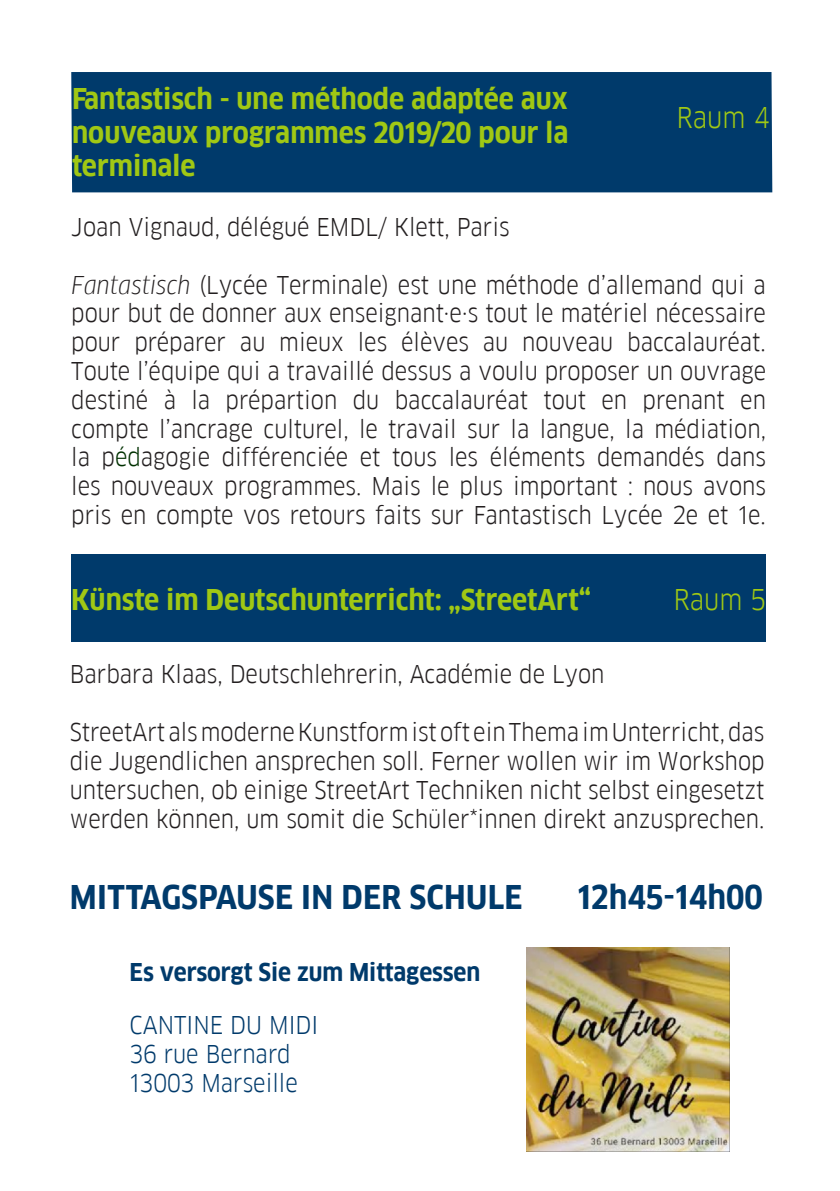
<style>
.page{position:relative;width:840px;height:1191px;background:#fff}
.page>*{position:absolute;margin:0;border:0;box-sizing:border-box;transform-origin:0 0}
.t1{font:700 32px "Goethe FF Clan";letter-spacing:.005em;color:#003a6b}
.t2{font:700 28px "Goethe FF Clan";color:#a0c814}
.t3{font:28px "Goethe FF Clan";color:#a0c814}
.t4{font:24px/28.8px "Goethe FF Clan";color:#231f20;text-align:justify}
.t5{font:24px "Goethe FF Clan";color:#003a6b}
.t6{font:700 24px "Goethe FF Clan";color:#003a6b}
.s1{font-style:italic}
.s2{color:#003100}
</style>
<div class="page">
<div style="left:71px;top:72px;width:700px;height:120px;background:#003a6b"></div>
<img style="left:526px;top:947px;width:203px;height:204px">
<div style="left:71px;top:555px;width:694px;height:87px;background:#003a6b"></div>
<p class="t2" style="left:72px;top:82px;width:497px">Fantastisch - une méthode adaptée aux</p>
<p class="t2" style="left:72px;top:116px;width:497px">nouveaux programmes 2019/20 pour la</p>
<p class="t2" style="left:72px;top:150px;width:125px">terminale</p>
<p class="t3" style="left:676px;top:101px;width:95px">Raum 4</p>
<p class="t4" style="left:71px;top:213px;width:439px">Joan Vignaud, délégué EMDL/ Klett, Paris</p>
<p class="t4" style="left:71px;top:270px;width:696px"><span class="s1">Fantastisch</span> (Lycée Terminale) est une méthode d’allemand qui a pour but de donner aux enseignant·e·s tout le matériel nécessaire pour préparer au mieux les élèves au nouveau baccalauréat.<br>Toute l’équipe qui a travaillé dessus a voulu proposer un ouvrage destiné à la prépartion du baccalauréat tout en prenant en compte l’ancrage culturel, le travail sur la langue, la médiation, la p<span class="s2">éd</span>agogie différenciée et tous les éléments demandés dans les nouveaux programmes. Mais le plus important : nous avons pris en compte vos retours faits sur Fantastisch Lycée 2e et 1e.</p>
<p class="t2" style="left:71px;top:584px;width:521px">Künste im Deutschunterricht: „StreetArt“</p>
<p class="t3" style="left:673px;top:583px;width:94px">Raum 5</p>
<p class="t4" style="left:70px;top:660px;width:536px">Barbara Klaas, Deutschlehrerin, Académie de Lyon</p>
<p class="t4" style="left:70px;top:718px;width:696px">StreetArt als moderne Kunstform ist oft ein Thema im Unterricht, das die Jugendlichen ansprechen soll. Ferner wollen wir im Workshop untersuchen, ob einige StreetArt Techniken nicht selbst eingesetzt werden können, um somit die Schüler*innen direkt anzusprechen.</p>
<p class="t1" style="left:70px;top:878px;width:454px">MITTAGSPAUSE IN DER SCHULE</p>
<p class="t1" style="left:576px;top:878px;width:187px">12h45-14h00</p>
<p class="t6" style="left:129px;top:958px;width:352px">Es versorgt Sie zum Mittagessen</p>
<p class="t5" style="left:129px;top:1011px;width:190px">CANTINE DU MIDI</p>
<p class="t5" style="left:129px;top:1039px;width:162px">36 rue Bernard</p>
<p class="t5" style="left:129px;top:1068px;width:170px">13003 Marseille</p>
</div>
